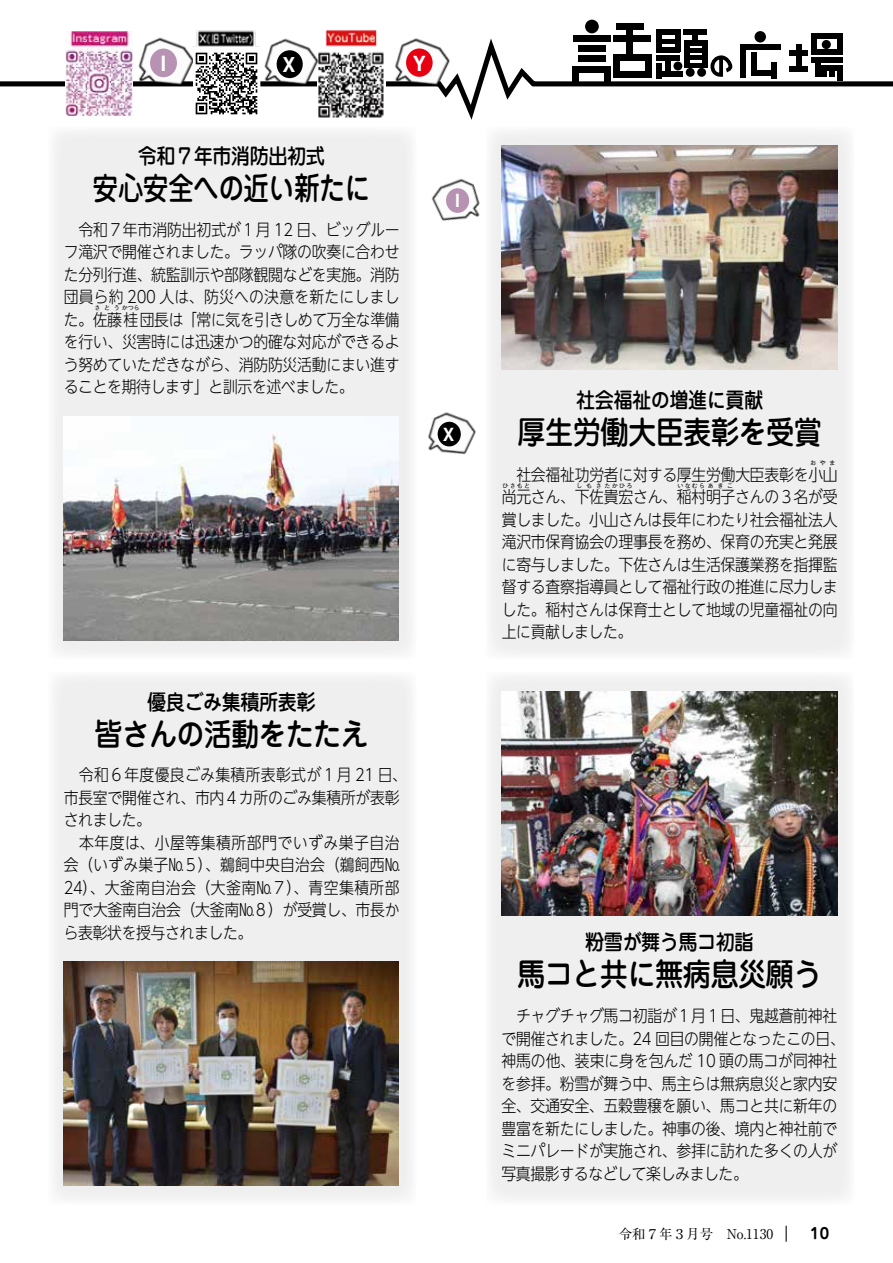
<style>
.page{position:relative;width:893px;height:1263px;background:#fff}
.page>*{position:absolute;margin:0;border:0;box-sizing:border-box;transform-origin:0 0}
.t1{font:500 31.5px "Jun 34 Pro";letter-spacing:-.025em;color:#000;scale:.9 1}
.t2{font:500 31.5px "Jun 34 Pro";letter-spacing:-.025em;color:#000;scale:.82 1}
.t3{font:500 31.5px "Jun 34 Pro";letter-spacing:-.025em;color:#000;scale:.89 1}
.t4{font:500 21.3px "Jun 34 Pro";letter-spacing:-.025em;color:#000;scale:.9 1}
.t5{font:700 19.2px "UD Shin Go NT Pr 6 N";color:#fff;scale:.9 1}
.t6{font:700 18.9px "UD Shin Go NT Pr 6 N";color:#fff;scale:.9 1}
.t7{font:700 18.6px "UD Shin Go NT Pr 6 N";color:#fff;scale:.9 1}
.t8{font:300 16.5px/22.5px "UD Shin Go NT Pr 6 N";letter-spacing:-.015em;color:#000;text-align:justify;scale:.9 1}
.t9{font:300 16.5px/22.5px "UD Shin Go NT Pr 6 N";letter-spacing:.01em;color:#000;scale:.9 1}
.t10{font:700 16.5px "UD Shin Go NT Pr 6 N";color:#fff;scale:.9 1}
.t11{font:700 15px "Jun 501 Pro";color:#000}
.t12{font:13.5px "Ryumin Pr 6 N";color:#000}
.t13{font:300 6px "UD Shin Go NT Pr 6 N";letter-spacing:.21em;color:#000}
</style>
<div class="page">
<svg style="left:786px;top:1226px;width:1px;height:16px"></svg>
<div style="left:486px;top:126px;width:368px;height:533px;background:#efefef"></div>
<div style="left:49px;top:126px;width:368px;height:533px;background:#efefef"></div>
<div style="left:585px;top:20px;width:14px;height:13px;background:#000;border-radius:50%"></div>
<div style="left:616px;top:24px;width:28px;height:6px;background:#000"></div>
<svg style="left:0;top:30px;width:893px;height:89px"></svg>
<img style="left:317px;top:30px;width:69px;height:88px">
<img style="left:65px;top:31px;width:67px;height:86px">
<img style="left:382px;top:30px;width:74px;height:73px">
<div style="left:406px;top:48px;width:27px;height:29px;background:#e60012;border-radius:50%"></div>
<img style="left:126px;top:30px;width:67px;height:73px">
<div style="left:150px;top:49px;width:27px;height:28px;background:#b892b3;border-radius:50%"></div>
<img style="left:193px;top:30px;width:59px;height:16px">
<img style="left:252px;top:30px;width:72px;height:72px">
<div style="left:277px;top:50px;width:26px;height:28px;background:#000;border-radius:50%"></div>
<div style="left:49px;top:672px;width:368px;height:532px;background:#efefef"></div>
<div style="left:486px;top:672px;width:368px;height:532px;background:#efefef"></div>
<img style="left:431px;top:169px;width:56px;height:66px">
<div style="left:446px;top:188px;width:23px;height:25px;background:#b892b3;border-radius:50%"></div>
<img style="left:189px;top:46px;width:75px;height:73px">
<img style="left:63px;top:416px;width:336px;height:224px">
<img style="left:501px;top:691px;width:336px;height:224px">
<img style="left:502px;top:146px;width:336px;height:224px">
<img style="left:428px;top:412px;width:48px;height:43px">
<div style="left:438px;top:422px;width:23px;height:24px;background:#000;border-radius:50%"></div>
<img style="left:63px;top:961px;width:336px;height:224px">
<p class="t5" style="left:161px;top:48px;width:7px">I</p>
<p class="t7" style="left:283px;top:50px;width:15px">X</p>
<p class="t6" style="left:413px;top:48px;width:15px">Y</p>
<p class="t4" style="left:138px;top:139px;width:209px">令和７年市消防出初式</p>
<h1 class="t2" style="left:93px;top:164px;width:340px">安心安全への近い新たに</h1>
<p class="t8" style="left:64px;top:218px;width:375px">　令和７年市消防出初式が１月 12 日、ビッグルーフ滝沢で開催されました。ラッパ隊の吹奏に合わせた分列行進、統監訓示や部隊観閲などを実施。消防団員ら約 200 人は、防災への決意を新たにしました。佐藤桂団長は「常に気を引きしめて万全な準備</p>
<p class="t13" style="left:95px;top:303px;width:47px">さ と うかつら</p>
<p class="t8" style="left:64px;top:330px;width:375px">を行い、災害時には迅速かつ的確な対応ができるよう努めていただきながら、消防防災活動にまい進することを期待します」と訓示を述べました。</p>
<p class="t10" style="left:443px;top:421px;width:14px">X</p>
<p class="t4" style="left:147px;top:685px;width:189px">優良ごみ集積所表彰</p>
<h1 class="t3" style="left:94px;top:709px;width:309px">皆さんの活動をたたえ</h1>
<p class="t9" style="left:64px;top:763px;width:383px">　令和６年度優良ごみ集積所表彰式が１月 21 日、市長室で開催され、市内４カ所のごみ集積所が表彰されました。<br>　本年度は、小屋等集積所部門でいずみ巣子自治会（いずみ巣子№５）、鵜飼中央自治会（鵜飼西№<br>24）、大釜南自治会（大釜南№７）、青空集積所部門で大釜南自治会（大釜南№８）が受賞し、市長から表彰状を授与されました。</p>
<p class="t4" style="left:576px;top:383px;width:209px">社会福祉の増進に貢献</p>
<h1 class="t1" style="left:517px;top:407px;width:340px">厚生労働大臣表彰を受賞</h1>
<p class="t13" style="left:810px;top:458px;width:27px">おやま</p>
<p class="t8" style="left:502px;top:485px;width:375px">尚元さん、下佐貴宏さん、稲村明子さんの３名が受</p>
<p class="t8" style="left:502px;top:462px;width:375px">　社会福祉功労者に対する厚生労働大臣表彰を小山</p>
<p class="t13" style="left:502px;top:481px;width:29px">ひさもと</p>
<p class="t13" style="left:576px;top:481px;width:57px">し も さたかひろ</p>
<p class="t13" style="left:677px;top:481px;width:57px">いなむらあ き こ</p>
<p class="t8" style="left:502px;top:507px;width:375px">賞しました。小山さんは長年にわたり社会福祉法人滝沢市保育協会の理事長を務め、保育の充実と発展に寄与しました。下佐さんは生活保護業務を指揮監督する査察指導員として福祉行政の推進に尽力しました。稲村さんは保育士として地域の児童福祉の向上に貢献しました。</p>
<p class="t4" style="left:585px;top:925px;width:189px">粉雪が舞う馬コ初詣</p>
<h1 class="t1" style="left:517px;top:949px;width:340px">馬コと共に無病息災願う</h1>
<p class="t8" style="left:501px;top:1004px;width:383px;text-align:left">　チャグチャグ馬コ初詣が１月１日、鬼越蒼前神社で開催されました。24 回目の開催となったこの日、神馬の他、装束に身を包んだ 10 頭の馬コが同神社を参拝。粉雪が舞う中、馬主らは無病息災と家内安全、交通安全、五穀豊穣を願い、馬コと共に新年の豊富を新たにしました。神事の後、境内と神社前でミニパレードが実施され、参拝に訪れた多くの人が写真撮影するなどして楽しみました。</p>
<p class="t12" style="left:619px;top:1223px;width:156px">令和７年３月号　No.1130</p>
<p class="t11" style="left:810px;top:1221px;width:20px">10</p>
</div>
